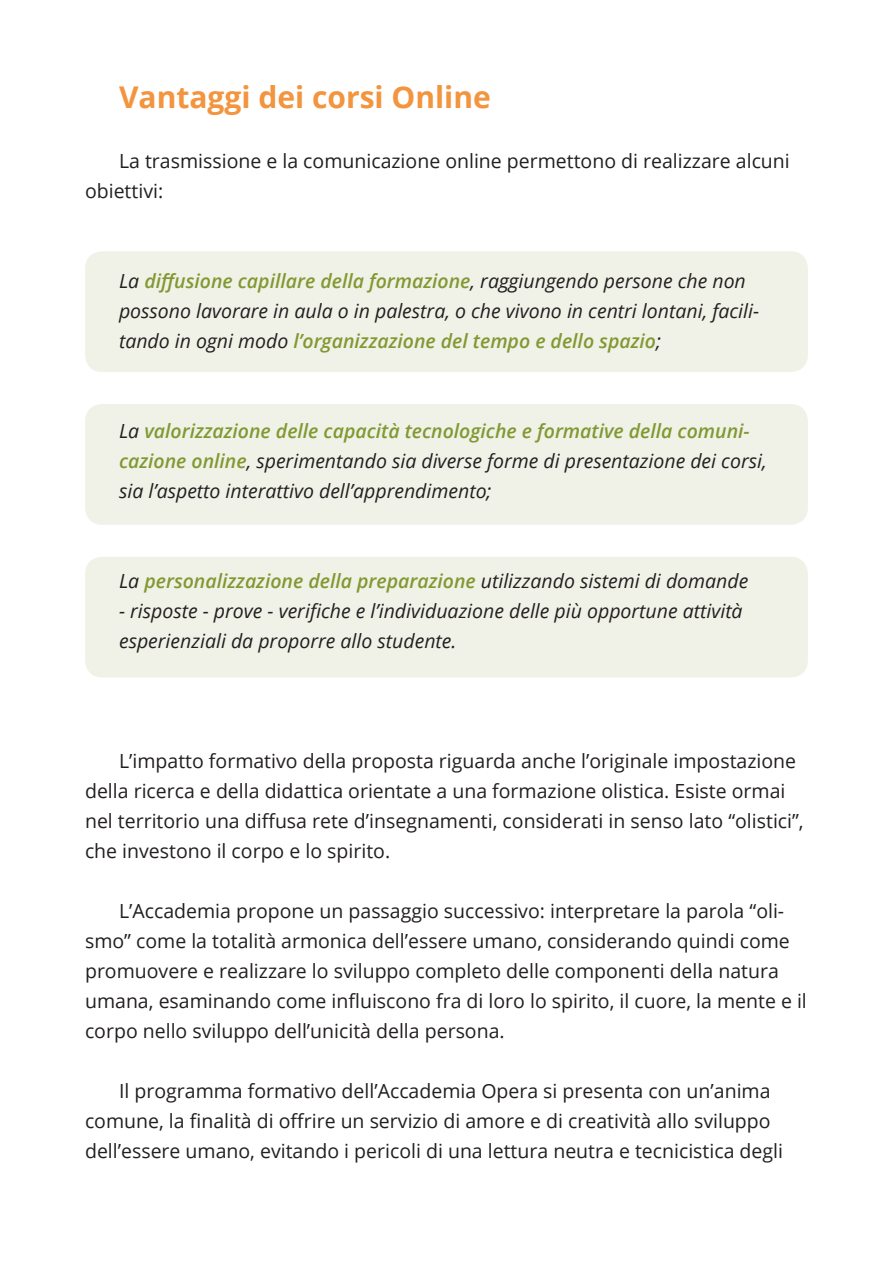
<style>
.page{position:relative;width:893px;height:1263px;background:#fff}
.page>*{position:absolute;margin:0;border:0;box-sizing:border-box;transform-origin:0 0}
.t1{font:700 30px "Open Sans";color:#f3943e}
.t2{font:19.5px/30px "Open Sans";color:#231f20}
.t3{font:italic 19.5px/30px "Open Sans";color:#231f20}
.t4{font:italic 600 19.5px "Open Sans";color:#829833}
.s1{font-weight:600;color:#829833}
.s2{font-weight:400;color:#231f20}
</style>
<div class="page">
<div style="left:85px;top:251px;width:723px;height:121px;background:#f0f2e7;border-radius:17px"></div>
<div style="left:85px;top:404px;width:723px;height:121px;background:#f0f2e7;border-radius:17px"></div>
<div style="left:85px;top:557px;width:723px;height:120px;background:#f0f2e7;border-radius:17px"></div>
<p class="t1" style="left:119px;top:76px;width:373px">Vantaggi dei corsi Online</p>
<p class="t2" style="left:85px;top:145px;width:706px;text-indent:34px">La trasmissione e la comunicazione online permettono di realizzare alcuni obiettivi:</p>
<p class="t3" style="left:119px;top:265px;width:642px">La <span class="s1">diffusione capillare della formazione</span>, raggiungendo persone che non possono lavorare in aula o in palestra, o che vivono in centri lontani, facili&shy;tando in ogni modo <span class="s1">l’organizzazione del tempo e dello spazio</span>;</p>
<p class="t3" style="left:119px;top:415px;width:649px">La <span class="s1">valorizzazione delle capacità tecnologiche e formative della comuni&shy;cazione online</span>, sperimentando sia diverse forme di presentazione dei corsi, sia l’aspetto interattivo dell’apprendimento;</p>
<p class="t4" style="left:119px;top:568px;width:631px"><span class="s2">La</span> personalizzazione della preparazione <span class="s2">utilizzando sistemi di domande</span></p>
<p class="t3" style="left:119px;top:595px;width:625px">- risposte - prove - verifiche e l’individuazione delle più opportune attività esperienziali da proporre allo studente.</p>
<p class="t2" style="left:85px;top:745px;width:720px;text-indent:34px">L’impatto formativo della proposta riguarda anche l’originale impostazione della ricerca e della didattica orientate a una formazione olistica. Esiste ormai nel territorio una diffusa rete d’insegnamenti, considerati in senso lato “olistici”, che investono il corpo e lo spirito.</p>
<p class="t2" style="left:85px;top:895px;width:723px;text-indent:34px">L’Accademia propone un passaggio successivo: interpretare la parola “oli&shy;smo” come la totalità armonica dell’essere umano, considerando quindi come promuovere e realizzare lo sviluppo completo delle componenti della natura umana, esaminando come influiscono fra di loro lo spirito, il cuore, la mente e il corpo nello sviluppo dell’unicità della persona.</p>
<p class="t2" style="left:85px;top:1075px;width:699px;text-indent:34px">Il programma formativo dell’Accademia Opera si presenta con un’anima comune, la finalità di offrire un servizio di amore e di creatività allo sviluppo dell’essere umano, evitando i pericoli di una lettura neutra e tecnicistica degli</p>
</div>
